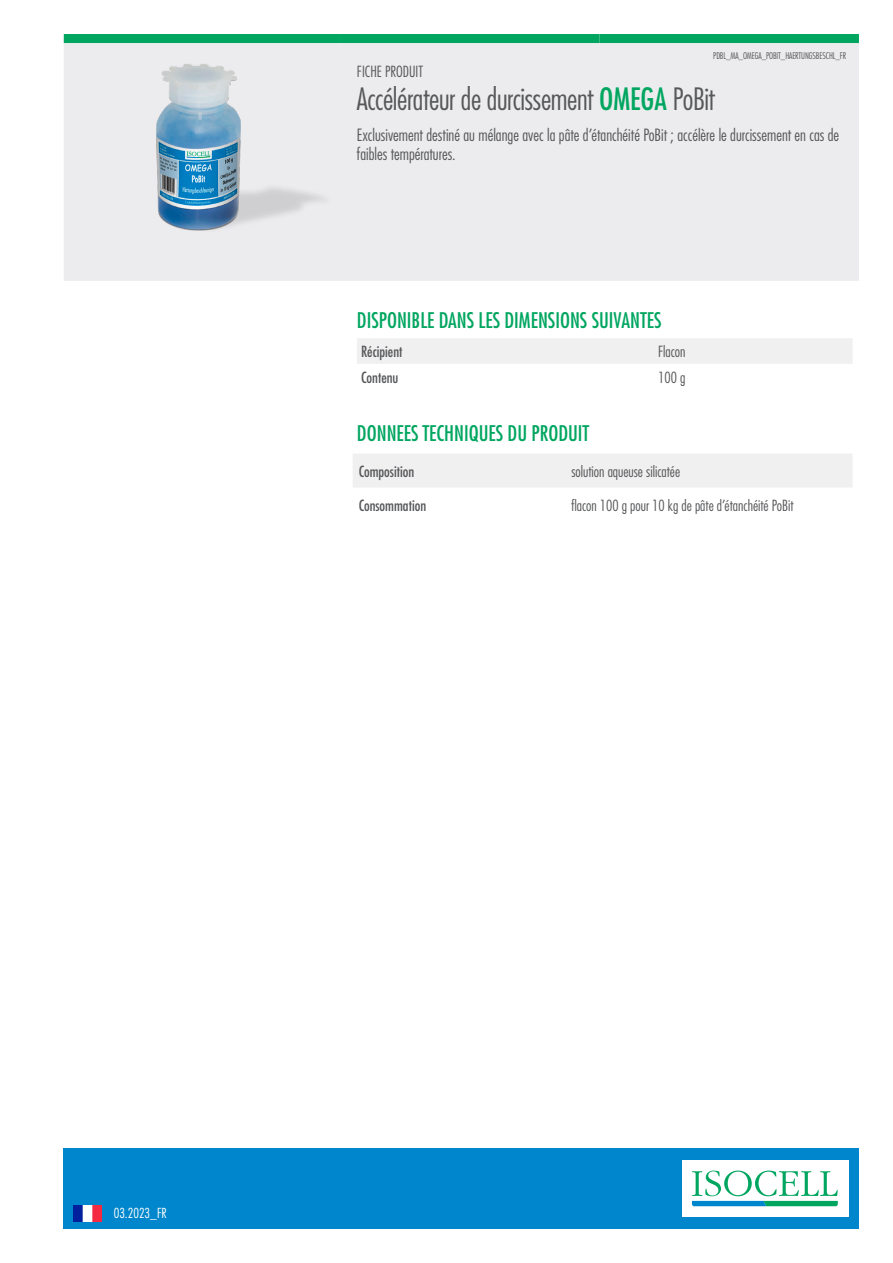
<style>
.page{position:relative;width:893px;height:1263px;background:#fff}
.page>*{position:absolute;margin:0;border:0;box-sizing:border-box;transform-origin:0 0}
.t1{font:300 condensed 30px "Futura LT Pro";letter-spacing:-.015em;color:#57585a}
.t2{font:500 condensed 21px "Futura LT Pro";color:#00a660}
.t3{font:300 condensed 16.5px/19.8px "Futura LT Pro";color:#57585a}
.t4{font:300 condensed 15px "Futura LT Pro";color:#57585a}
.t5{font:500 condensed 15px "Futura LT Pro";color:#57585a}
.t6{font:300 condensed 13.5px "Futura LT Pro";color:#fff}
.t7{font:300 condensed 9px "Futura LT Pro";letter-spacing:-.01em;color:#57585a}
.s1{font-weight:500;color:#00a660}
</style>
<div class="page">
<div style="left:64px;top:1148px;width:795px;height:81px;background:#0086cc"></div>
<div style="left:682px;top:1160px;width:166px;height:57px;background:#fff"></div>
<svg style="left:692px;top:1170px;width:146px;height:36px"></svg>
<img style="left:73px;top:1205px;width:28px;height:16px">
<div style="left:64px;top:43px;width:795px;height:238px;background:#ececee"></div>
<div style="left:64px;top:34px;width:276px;height:9px;background:#00a660"></div>
<div style="left:340px;top:34px;width:259px;height:9px;background:#00a660"></div>
<div style="left:599px;top:34px;width:260px;height:9px;background:#00a660"></div>
<div style="left:357px;top:338px;width:495px;height:26px;background:#f0f0f1"></div>
<div style="left:353px;top:454px;width:499px;height:33px;background:#f0f0f1"></div>
<img style="left:64px;top:47px;width:281px;height:196px">
<p class="t7" style="left:713px;top:50px;width:134px">PDBL_MA_OMEGA_POBIT_HAERTUNGSBESCHL_FR</p>
<h1 class="t1" style="left:357px;top:80px;width:359px">Accélérateur de durcissement <span class="s1">OMEGA</span> PoBit</h1>
<p class="t3" style="left:357px;top:125px;width:484px">Exclusivement destiné au mélange avec la pâte d’étanchéité PoBit ; accélère le durcissement en cas de faibles températures.</p>
<p class="t4" style="left:357px;top:62px;width:68px">FICHE PRODUIT</p>
<p class="t2" style="left:357px;top:305px;width:306px">DISPONIBLE DANS LES DIMENSIONS SUIVANTES</p>
<p class="t5" style="left:361px;top:341px;width:43px">Récipient</p>
<p class="t4" style="left:658px;top:342px;width:29px">Flacon</p>
<p class="t5" style="left:361px;top:367px;width:39px">Contenu</p>
<p class="t4" style="left:658px;top:368px;width:29px">100 g</p>
<p class="t2" style="left:357px;top:419px;width:234px">DONNEES TECHNIQUES DU PRODUIT</p>
<p class="t5" style="left:359px;top:461px;width:57px">Composition</p>
<p class="t4" style="left:571px;top:462px;width:110px">solution aqueuse silicatée</p>
<p class="t5" style="left:359px;top:495px;width:69px">Consommation</p>
<p class="t4" style="left:571px;top:496px;width:224px">flacon 100 g pour 10 kg de pâte d’étanchéité PoBit</p>
<p class="t6" style="left:114px;top:1204px;width:55px">03.2023_FR</p>
</div>
